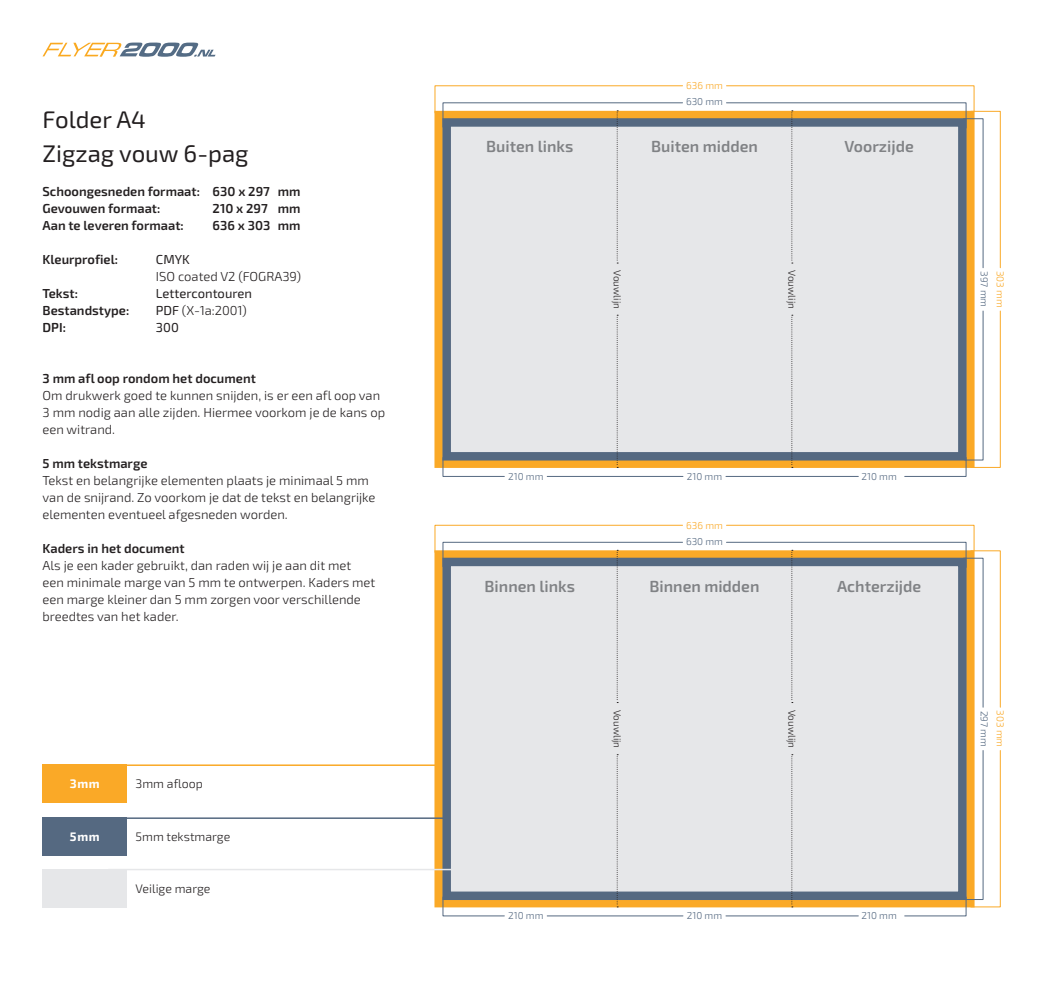
<style>
.page{position:relative;width:1049px;height:993px;background:#fff}
.page>*{position:absolute;margin:0;border:0;box-sizing:border-box;transform-origin:0 0}
.t1{font:24px/34px "Exo 2";color:#231f20}
.t2{font:600 16px "Exo 2";color:#808285}
.t3{font:300 13px/17px "Exo 2";color:#231f20}
.t4{font:600 13px/17px "Exo 2";color:#231f20}
.t5{font:13px "Exo 2";color:#231f20}
.t6{font:300 12.4px "Exo 2";color:#231f20}
.t7{font:700 12.4px "Exo 2";letter-spacing:.05em;color:#fff}
.t8{font:300 10px "Exo 2";color:#556981}
.t9{font:300 10px "Exo 2";color:#231f20}
.t10{font:300 10px "Exo 2";color:#faa927}
.s1{font-weight:400}
</style>
<div class="page">
<svg style="left:434px;top:110px;width:541px;height:358px;background:#f2a831"></svg>
<svg style="left:430px;top:550px;width:545px;height:358px"></svg>
<div style="left:442px;top:118px;width:524px;height:342px;background:#e6e7e9;border:8px solid #556981"></div>
<div style="left:442px;top:557px;width:524px;height:342px;background:#e6e7e9;border:8px solid #556981"></div>
<svg style="left:617px;top:314px;width:1px;height:154px"></svg>
<svg style="left:617px;top:754px;width:1px;height:153px"></svg>
<svg style="left:791px;top:314px;width:2px;height:154px"></svg>
<svg style="left:791px;top:754px;width:2px;height:153px"></svg>
<svg style="left:442px;top:456px;width:63px;height:21px"></svg>
<svg style="left:442px;top:895px;width:63px;height:21px"></svg>
<svg style="left:434px;top:85px;width:249px;height:178px"></svg>
<svg style="left:434px;top:524px;width:249px;height:178px"></svg>
<svg style="left:725px;top:85px;width:276px;height:184px"></svg>
<svg style="left:725px;top:524px;width:276px;height:184px"></svg>
<svg style="left:904px;top:310px;width:97px;height:167px"></svg>
<svg style="left:904px;top:749px;width:97px;height:167px"></svg>
<hr style="left:547px;top:476px;width:136px;height:1px;background:#556981">
<hr style="left:547px;top:915px;width:136px;height:1px;background:#556981">
<hr style="left:726px;top:476px;width:132px;height:1px;background:#556981">
<hr style="left:726px;top:915px;width:132px;height:1px;background:#556981">
<svg style="left:43px;top:43px;width:173px;height:14px"></svg>
<div style="left:43px;top:764px;width:84px;height:39px;background:#faa927"></div>
<div style="left:43px;top:817px;width:84px;height:38px;background:#556981"></div>
<div style="left:43px;top:868px;width:84px;height:39px;background:#e6e7e9"></div>
<hr style="left:115px;top:764px;width:323px;height:1px;background:#faa927">
<hr style="left:108px;top:817px;width:340px;height:1px;background:#556981">
<hr style="left:108px;top:868px;width:353px;height:2px;background:#e6e7e9">
<h1 class="t1" style="left:43px;top:103px;width:208px">Folder A4<br>Zigzag vouw 6-pag</h1>
<p class="t4" style="left:43px;top:183px;width:260px">Schoongesneden formaat: 630 x 297 mm<br>Gevouwen formaat:</p>
<p class="t4" style="left:213px;top:200px;width:89px">210 x 297 mm</p>
<p class="t4" style="left:43px;top:217px;width:143px">Aan te leveren formaat:</p>
<p class="t4" style="left:213px;top:217px;width:89px">636 x 303 mm</p>
<p class="t4" style="left:43px;top:251px;width:77px">Kleurprofiel:</p>
<p class="t5" style="left:156px;top:251px;width:35px">CMYK</p>
<p class="t3" style="left:156px;top:268px;width:147px">ISO coated V2 (FOGRA39)</p>
<p class="t4" style="left:43px;top:285px;width:37px">Tekst:</p>
<p class="t5" style="left:156px;top:285px;width:98px">Lettercontouren</p>
<p class="t4" style="left:43px;top:302px;width:88px">Bestandstype:</p>
<p class="t3" style="left:156px;top:302px;width:92px"><span class="s1">PDF</span> (X-1a:2001)</p>
<p class="t4" style="left:43px;top:319px;width:25px">DPI:</p>
<p class="t5" style="left:156px;top:319px;width:24px">300</p>
<p class="t4" style="left:43px;top:370px;width:215px">3 mm afl oop rondom het document</p>
<p class="t3" style="left:43px;top:387px;width:344px">Om drukwerk goed te kunnen snijden, is er een afl oop van<br>3 mm nodig aan alle zijden. Hiermee voorkom je de kans op een witrand.</p>
<p class="t4" style="left:43px;top:455px;width:106px">5 mm tekstmarge</p>
<p class="t3" style="left:43px;top:472px;width:334px">Tekst en belangrijke elementen plaats je minimaal 5 mm van de snijrand. Zo voorkom je dat de tekst en belangrijke elementen eventueel afgesneden worden.</p>
<p class="t4" style="left:43px;top:540px;width:144px">Kaders in het document</p>
<p class="t3" style="left:43px;top:557px;width:334px">Als je een kader gebruikt, dan raden wij je aan dit met een minimale marge van 5 mm te ontwerpen. Kaders met een marge kleiner dan 5 mm zorgen voor verschillende breedtes van het kader.</p>
<p class="t7" style="left:70px;top:776px;width:31px">3mm</p>
<p class="t6" style="left:136px;top:776px;width:69px">3mm afloop</p>
<p class="t7" style="left:70px;top:829px;width:31px">5mm</p>
<p class="t6" style="left:136px;top:829px;width:96px">5mm tekstmarge</p>
<p class="t6" style="left:136px;top:880px;width:76px">Veilige marge</p>
<p class="t2" style="left:486px;top:137px;width:89px">Buiten links</p>
<p class="t10" style="left:686px;top:80px;width:38px">636 mm</p>
<p class="t8" style="left:686px;top:96px;width:38px">630 mm</p>
<p class="t2" style="left:651px;top:137px;width:108px">Buiten midden</p>
<p class="t9" style="left:623px;top:270px;width:40px;rotate:90deg">Vouwlijn</p>
<p class="t9" style="left:798px;top:270px;width:40px;rotate:90deg">Vouwlijn</p>
<p class="t2" style="left:844px;top:137px;width:71px">Voorzijde</p>
<p class="t8" style="left:990px;top:271px;width:38px;rotate:90deg">397 mm</p>
<p class="t10" style="left:1006px;top:271px;width:38px;rotate:90deg">303 mm</p>
<p class="t8" style="left:508px;top:470px;width:37px">210 mm</p>
<p class="t2" style="left:485px;top:576px;width:92px">Binnen links</p>
<p class="t8" style="left:687px;top:470px;width:37px">210 mm</p>
<p class="t10" style="left:686px;top:519px;width:38px">636 mm</p>
<p class="t8" style="left:686px;top:535px;width:38px">630 mm</p>
<p class="t2" style="left:649px;top:576px;width:111px">Binnen midden</p>
<p class="t8" style="left:861px;top:470px;width:37px">210 mm</p>
<p class="t2" style="left:837px;top:576px;width:86px">Achterzijde</p>
<p class="t9" style="left:623px;top:709px;width:40px;rotate:90deg">Vouwlijn</p>
<p class="t9" style="left:798px;top:709px;width:40px;rotate:90deg">Vouwlijn</p>
<p class="t8" style="left:990px;top:710px;width:38px;rotate:90deg">297 mm</p>
<p class="t10" style="left:1006px;top:710px;width:38px;rotate:90deg">303 mm</p>
<p class="t8" style="left:508px;top:909px;width:37px">210 mm</p>
<p class="t8" style="left:687px;top:909px;width:37px">210 mm</p>
<p class="t8" style="left:861px;top:909px;width:37px">210 mm</p>
</div>
